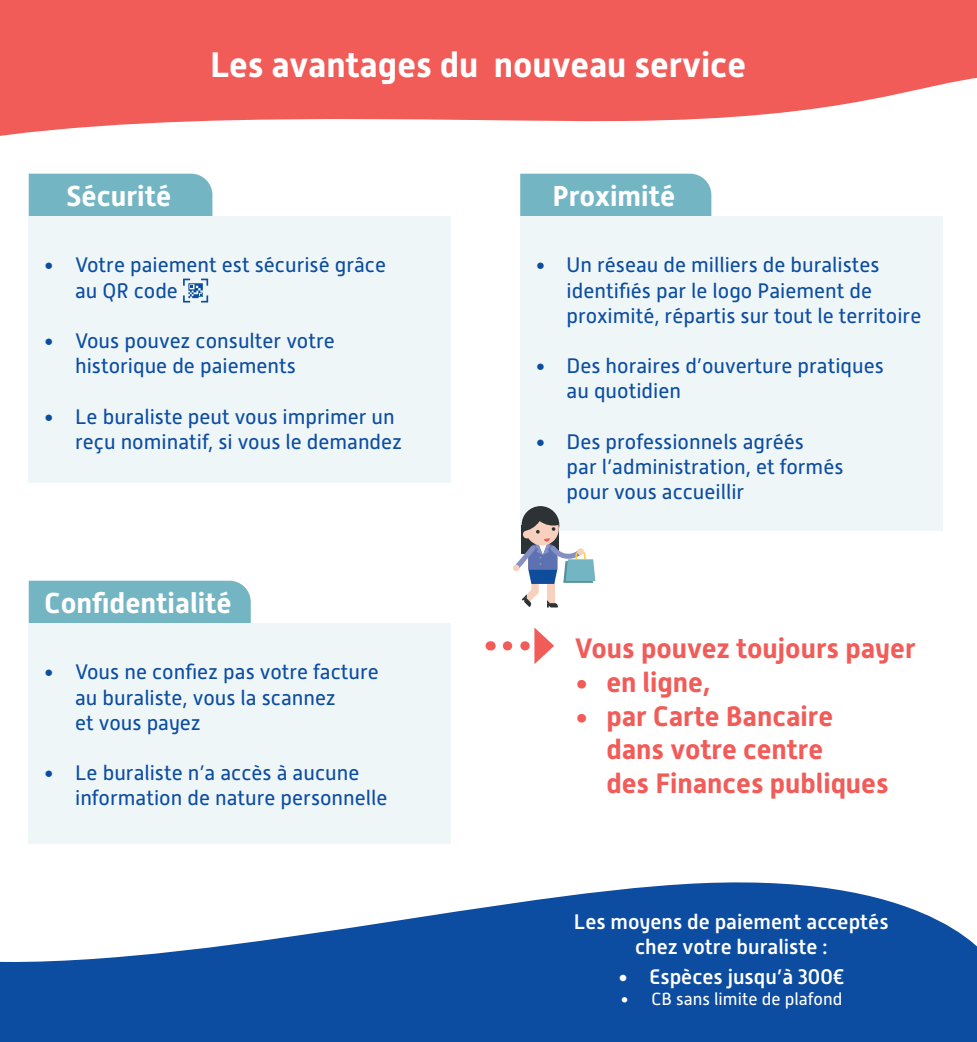
<style>
.page{position:relative;width:977px;height:1042px;background:#fff}
.page>*{position:absolute;margin:0;border:0;box-sizing:border-box;transform-origin:0 0}
.t1{font:700 35.35px "Alwyn New";color:#fff}
.t2{font:700 28.7px "Alwyn New";color:#fff}
.t3{font:700 28px/33.6px "Alwyn New";color:#f15c59}
.t4{font:21px/25.2px "Alwyn New";color:#0d4da1}
.t5{font:500 21px "Alwyn New";color:#fff}
.t6{font:17.5px "Alwyn New";color:#fff}
</style>
<div class="page">
<svg style="left:0;top:0;width:976px;height:212px;fill:#f15c59"></svg>
<svg style="left:0;top:882px;width:976px;height:160px;fill:#0d4da1"></svg>
<svg style="left:507px;top:627px;width:47px;height:37px"></svg>
<div style="left:29px;top:174px;width:183px;height:42px;background:#74b5c3"></div>
<div style="left:29px;top:581px;width:222px;height:42px;background:#74b5c3"></div>
<div style="left:520px;top:174px;width:191px;height:42px;background:#74b5c3"></div>
<div style="left:29px;top:216px;width:421px;height:266px;background:#eef6f8"></div>
<svg style="left:183px;top:279px;width:25px;height:23px"></svg>
<div style="left:29px;top:623px;width:421px;height:220px;background:#eef6f8"></div>
<div style="left:520px;top:216px;width:421px;height:314px;background:#eef6f8"></div>
<svg style="left:513px;top:506px;width:82px;height:101px"></svg>
<div style="left:577px;top:548px;width:6px;height:7px;background:#f7d0be;border-radius:50%"></div>
<p class="t2" style="left:66px;top:179px;width:106px">Sécurité</p>
<p class="t1" style="left:210px;top:44px;width:537px">Les avantages du nouveau service</p>
<p class="t2" style="left:552px;top:179px;width:124px">Proximité</p>
<p class="t4" style="left:75px;top:253px;width:312px;text-indent:-32px">• Votre paiement est sécurisé grâce au QR code</p>
<p class="t4" style="left:44px;top:328px;width:292px;text-align:center">• Vous pouvez consulter votre historique de paiements</p>
<p class="t4" style="left:75px;top:404px;width:328px;text-indent:-32px">• Le buraliste peut vous imprimer un reçu nominatif, si vous le demandez</p>
<p class="t2" style="left:45px;top:586px;width:188px">Confidentialité</p>
<p class="t4" style="left:75px;top:659px;width:305px;text-indent:-32px">• Vous ne confiez pas votre facture au buraliste, vous la scannez<br>et vous payez</p>
<p class="t4" style="left:75px;top:760px;width:314px;text-indent:-32px">• Le buraliste n’a accès à aucune information de nature personnelle</p>
<p class="t4" style="left:566px;top:253px;width:356px;text-indent:-32px">• Un réseau de milliers de buralistes identifiés par le logo Paiement de proximité, répartis sur tout le territoire</p>
<p class="t4" style="left:566px;top:353px;width:318px;text-indent:-32px">• Des horaires d’ouverture pratiques au quotidien</p>
<p class="t4" style="left:566px;top:429px;width:278px;text-indent:-32px">• Des professionnels agréés<br>par l’administration, et formés pour vous accueillir</p>
<p class="t3" style="left:574px;top:632px;width:342px">Vous pouvez toujours payer</p>
<p class="t3" style="left:574px;top:665px;width:137px">• en ligne,</p>
<p class="t3" style="left:606px;top:699px;width:284px;text-indent:-32px">• par Carte Bancaire dans votre centre<br>des Finances publiques</p>
<p class="t5" style="left:573px;top:910px;width:316px">Les moyens de paiement acceptés</p>
<p class="t5" style="left:635px;top:935px;width:194px">chez votre buraliste :</p>
<p class="t5" style="left:617px;top:965px;width:228px">• Espèces jusqu’à 300€</p>
<p class="t6" style="left:620px;top:989px;width:224px">• CB sans limite de plafond</p>
</div>
